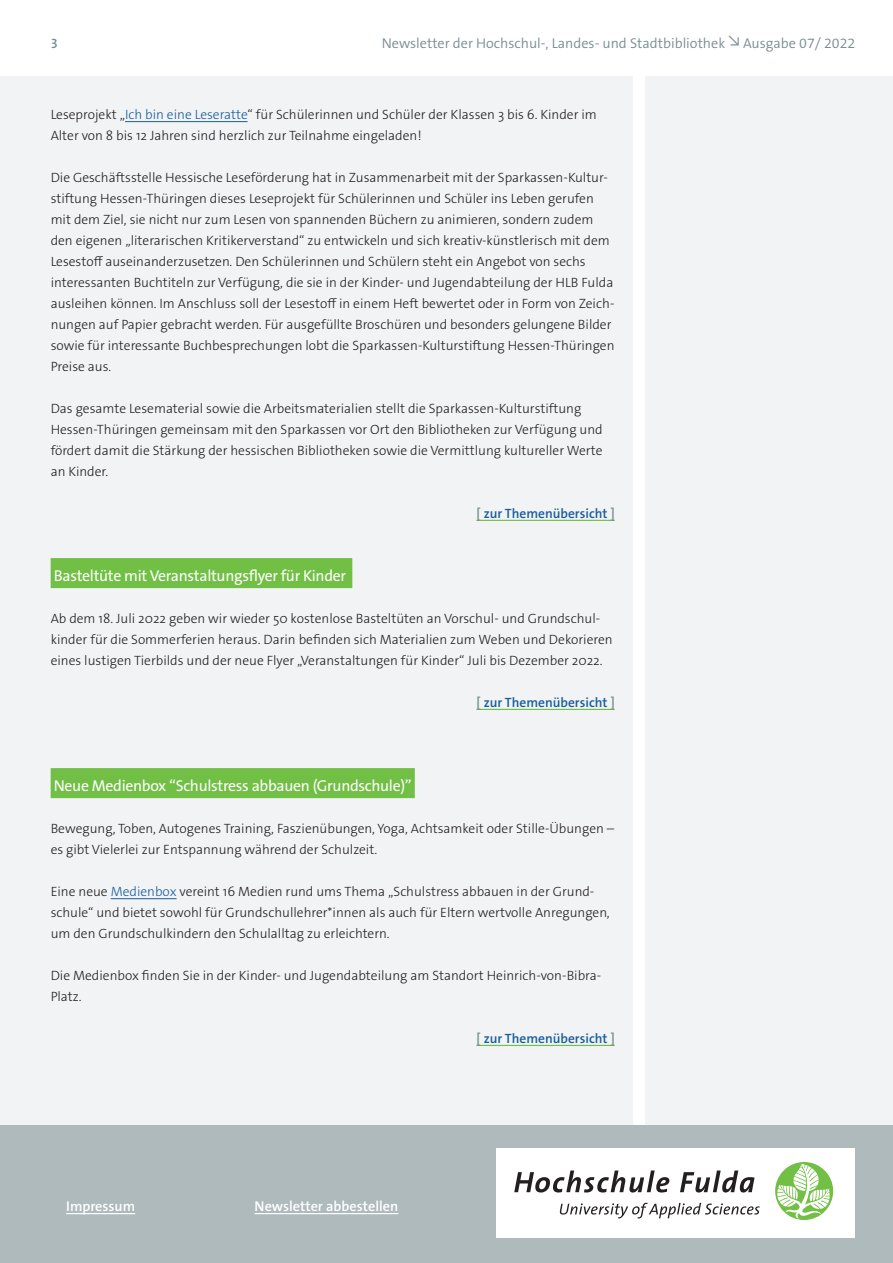
<style>
.page{position:relative;width:893px;height:1263px;background:#fff}
.page>*{position:absolute;margin:0;border:0;box-sizing:border-box;transform-origin:0 0}
.Copy_Headline_HFD-Gr{font:15.75px "The Sans Os F";letter-spacing:-.02em;color:#fff}
.t1{font:300 14.25px "The Sans Os F";color:#7a8d91}
.t2{font:600 14.25px "The Sans Os F";color:#fff}
.Copy_Headline_HFD-Gr-2{font:300 13.5px/21px "The Sans Os F";color:#231f20}
.Copy_Link{font:600 13.5px "The Sans Os F";color:#175d9e}
.t3{font:600 13.5px "The Sans Os F";color:#7a8d91}
.s1{color:#175d9e}
.s2{color:#7a8d91}
</style>
<div class="page">
<div style="left:0;top:77px;width:632px;height:1048px;background:#f1f3f4"></div>
<div style="left:645px;top:77px;width:248px;height:1048px;background:#f1f3f4"></div>
<div style="left:0;top:1125px;width:893px;height:138px;background:#afbabd"></div>
<hr style="left:66px;top:1213px;width:69px;height:1px;background:#fff">
<div style="left:496px;top:1148px;width:359px;height:90px;background:#fff"></div>
<div style="left:775px;top:1162px;width:58px;height:58px;background:#71bf44;border-radius:50%"></div>
<svg style="left:777px;top:1163px;width:53px;height:55px"></svg>
<svg style="left:514px;top:1170px;width:155px;height:22px"></svg>
<svg style="left:680px;top:1170px;width:74px;height:22px"></svg>
<svg style="left:559px;top:1203px;width:201px;height:15px"></svg>
<hr style="left:255px;top:1213px;width:143px;height:1px;background:#fff">
<hr style="left:125px;top:121px;width:123px;height:1px;background:#175d9e">
<hr style="left:476px;top:520px;width:139px;height:1px;background:#71bf44">
<div style="left:51px;top:558px;width:301px;height:30px;background:#71bf44"></div>
<hr style="left:476px;top:709px;width:139px;height:1px;background:#71bf44">
<div style="left:51px;top:768px;width:364px;height:30px;background:#71bf44"></div>
<hr style="left:111px;top:898px;width:66px;height:1px;background:#175d9e">
<hr style="left:476px;top:1045px;width:139px;height:1px;background:#71bf44">
<p class="t3" style="left:51px;top:35px;width:8px">3</p>
<p class="t1" style="left:382px;top:34px;width:475px">Newsletter der Hochschul-, Landes- und Stadtbibliothek <sup>↘</sup> Ausgabe 07/ 2022</p>
<p class="Copy_Headline_HFD-Gr-2" style="left:51px;top:104px;width:548px">Leseprojekt „<span class="s1">Ich bin eine Leseratte</span>“ für Schülerinnen und Schüler der Klassen 3 bis 6. Kinder im<br>Alter von 8 bis 12 Jahren sind herzlich zur Teilnahme eingeladen!</p>
<p class="Copy_Headline_HFD-Gr-2" style="left:51px;top:167px;width:565px">Die Geschäftsstelle Hessische Leseförderung hat in Zusammenarbeit mit der Sparkassen-Kultur&shy;stiftung Hessen-Thüringen dieses Leseprojekt für Schülerinnen und Schüler ins Leben gerufen mit dem Ziel, sie nicht nur zum Lesen von spannenden Büchern zu animieren, sondern zudem den eigenen „literarischen Kritikerverstand“ zu entwickeln und sich kreativ-künstlerisch mit dem Lesestoff auseinanderzusetzen. Den Schülerinnen und Schülern steht ein Angebot von sechs interessanten Buchtiteln zur Verfügung, die sie in der Kinder- und Jugendabteilung der HLB Fulda ausleihen können. Im Anschluss soll der Lesestoff in einem Heft bewertet oder in Form von Zeich&shy;nungen auf Papier gebracht werden. Für ausgefüllte Broschüren und besonders gelungene Bilder sowie für interessante Buchbesprechungen lobt die Sparkassen-Kulturstiftung Hessen-Thüringen Preise aus.</p>
<p class="Copy_Headline_HFD-Gr-2" style="left:51px;top:398px;width:554px">Das gesamte Lesematerial sowie die Arbeitsmaterialien stellt die Sparkassen-Kulturstiftung Hessen-Thüringen gemeinsam mit den Sparkassen vor Ort den Bibliotheken zur Verfügung und fördert damit die Stärkung der hessischen Bibliotheken sowie die Vermittlung kultureller Werte an Kinder.</p>
<p class="Copy_Link" style="left:476px;top:504px;width:140px"><span class="s2">[</span> zur Themenübersicht <span class="s2">]</span></p>
<p class="Copy_Headline_HFD-Gr" style="left:54px;top:565px;width:294px">Basteltüte mit Veranstaltungsflyer für Kinder</p>
<p class="Copy_Headline_HFD-Gr-2" style="left:51px;top:608px;width:563px">Ab dem 18. Juli 2022 geben wir wieder 50 kostenlose Basteltüten an Vorschul- und Grundschul&shy;kinder für die Sommerferien heraus. Darin befinden sich Materialien zum Weben und Dekorieren eines lustigen Tierbilds und der neue Flyer „Veranstaltungen für Kinder“ Juli bis Dezember 2022.</p>
<p class="Copy_Link" style="left:476px;top:693px;width:140px"><span class="s2">[</span> zur Themenübersicht <span class="s2">]</span></p>
<p class="Copy_Headline_HFD-Gr" style="left:54px;top:775px;width:359px">Neue Medienbox “Schulstress abbauen (Grundschule)”</p>
<p class="Copy_Headline_HFD-Gr-2" style="left:51px;top:818px;width:565px">Bewegung, Toben, Autogenes Training, Faszienübungen, Yoga, Achtsamkeit oder Stille-Übungen – es gibt Vielerlei zur Entspannung während der Schulzeit.</p>
<p class="Copy_Headline_HFD-Gr-2" style="left:51px;top:881px;width:561px">Eine neue <span class="s1">Medienbox</span> vereint 16 Medien rund ums Thema „Schulstress abbauen in der Grund&shy;schule“ und bietet sowohl für Grundschullehrer*innen als auch für Eltern wertvolle Anregungen, um den Grundschulkindern den Schulalltag zu erleichtern.</p>
<p class="Copy_Headline_HFD-Gr-2" style="left:51px;top:965px;width:552px">Die Medienbox finden Sie in der Kinder- und Jugendabteilung am Standort Heinrich-von-Bibra-<br>Platz.</p>
<p class="Copy_Link" style="left:476px;top:1029px;width:140px"><span class="s2">[</span> zur Themenübersicht <span class="s2">]</span></p>
<p class="t2" style="left:66px;top:1197px;width:70px">Impressum</p>
<p class="t2" style="left:255px;top:1197px;width:145px">Newsletter abbestellen</p>
</div>
